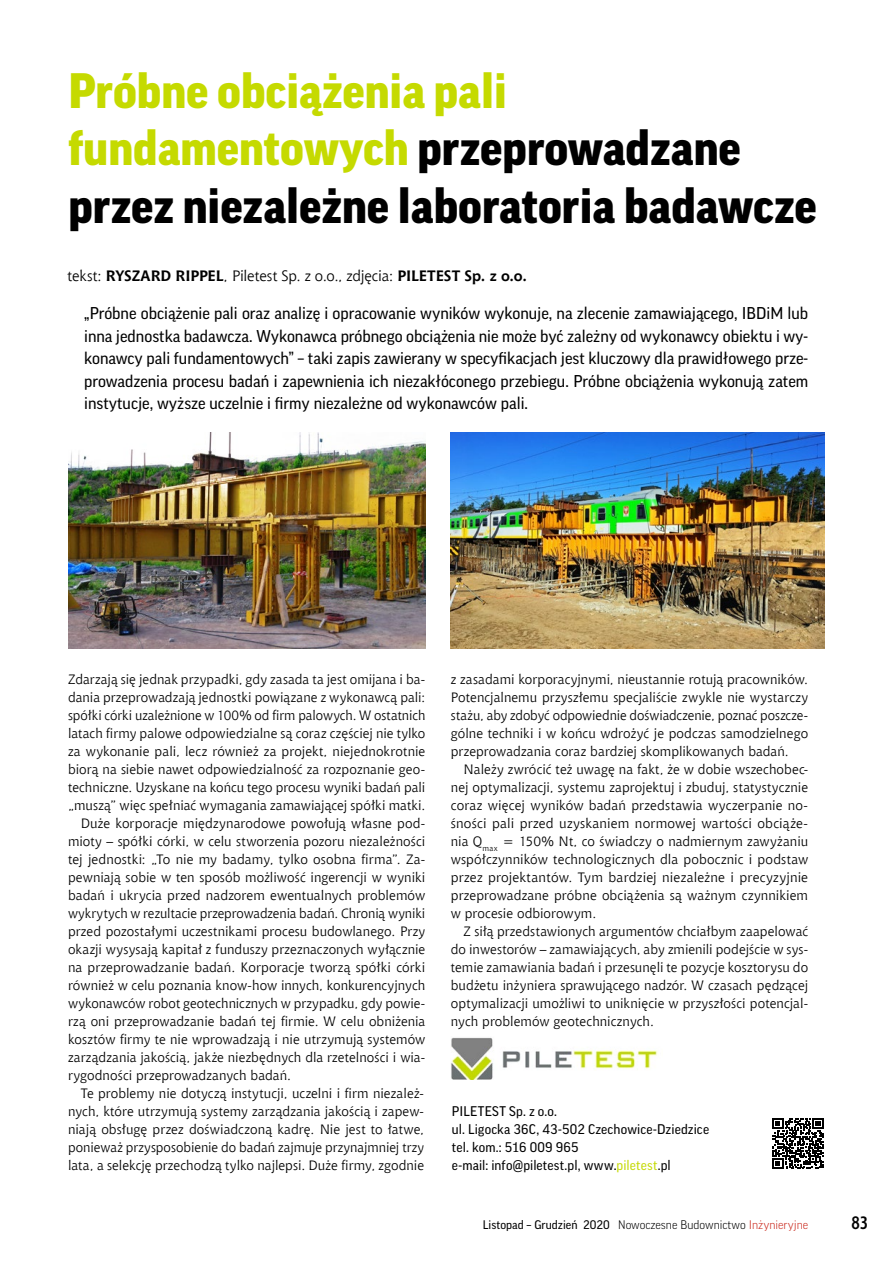
<style>
.page{position:relative;width:893px;height:1263px;background:#fff}
.page>*{position:absolute;margin:0;border:0;box-sizing:border-box;transform-origin:0 0}
.t1{font:900 48px/57.6px "Good Pro";color:#000}
.t2{font:700 18px "Aerton Cnd EFN";color:#000}
.t3{font:16.5px/22.5px "Good Pro";color:#000;text-align:justify}
.t4{font:15px "Chianti EU";letter-spacing:-.01em;color:#000}
.t5{font:13.5px/18px "Chianti EU";letter-spacing:.005em;color:#000;text-align:justify}
.t6{font:13.5px/18px "Good Pro";letter-spacing:.01em;color:#000}
.t7{font:12px "Good Pro";color:#000}
.s1{color:#c5da00}
.s2{font-weight:700}
.s3{color:#c5da08}
.s4{font-weight:300}
.s5{font-weight:300;color:#ca291d}
</style>
<div class="page">
<svg style="left:772px;top:1118px;width:51px;height:51px"></svg>
<img style="left:68px;top:432px;width:357px;height:216px">
<img style="left:450px;top:432px;width:374px;height:216px">
<img style="left:451px;top:1037px;width:207px;height:43px">
<h1 class="t1" style="left:68px;top:62px;width:750px"><span class="s1">Próbne obciążenia pali fundamentowych</span> przeprowadzane przez niezależne laboratoria badawcze</h1>
<p class="t4" style="left:67px;top:266px;width:461px">tekst: <span class="s2">RYSZARD RIPPEL</span>, Piletest Sp. z o.o., zdjęcia: <span class="s2">PILETEST Sp. z o.o.</span></p>
<p class="t3" style="left:84px;top:302px;width:726px">„Próbne obciążenie pali oraz analizę i opracowanie wyników wykonuje, na zlecenie zamawiającego, IBDiM lub inna jednostka badawcza. Wykonawca próbnego obciążenia nie może być zależny od wykonawcy obiektu i wy&shy;konawcy pali fundamentowych” – taki zapis zawierany w specyfikacjach jest kluczowy dla prawidłowego prze&shy;prowadzenia procesu badań i zapewnienia ich niezakłóconego przebiegu. Próbne obciążenia wykonują zatem instytucje, wyższe uczelnie i firmy niezależne od wykonawców pali.</p>
<p class="t5" style="left:68px;top:670px;width:359px">Zdarzają się jednak przypadki, gdy zasada ta jest omijana i ba-</p>
<p class="t5" style="left:68px;top:688px;width:359px">dania przeprowadzają jednostki powiązane z wykonawcą pali:</p>
<p class="t5" style="left:68px;top:706px;width:359px">spółki córki uzależnione w 100% od firm palowych. W ostatnich</p>
<p class="t5" style="left:68px;top:724px;width:359px">latach firmy palowe odpowiedzialne są coraz częściej nie tylko</p>
<p class="t5" style="left:68px;top:742px;width:359px">za wykonanie pali, lecz również za projekt, niejednokrotnie</p>
<p class="t5" style="left:68px;top:760px;width:359px">biorą na siebie nawet odpowiedzialność za rozpoznanie geo-</p>
<p class="t5" style="left:68px;top:778px;width:359px">techniczne. Uzyskane na końcu tego procesu wyniki badań pali</p>
<p class="t5" style="left:68px;top:796px;width:359px">„muszą” więc spełniać wymagania zamawiającej spółki matki.</p>
<p class="t5" style="left:81px;top:814px;width:346px">Duże korporacje międzynarodowe powołują własne pod-</p>
<p class="t5" style="left:68px;top:832px;width:359px">mioty – spółki córki, w celu stworzenia pozoru niezależności</p>
<p class="t5" style="left:68px;top:850px;width:359px">tej jednostki: „To nie my badamy, tylko osobna firma”. Za-</p>
<p class="t5" style="left:68px;top:868px;width:359px">pewniają sobie w ten sposób możliwość ingerencji w wyniki</p>
<p class="t5" style="left:68px;top:886px;width:359px">badań i ukrycia przed nadzorem ewentualnych problemów</p>
<p class="t5" style="left:68px;top:904px;width:359px">wykrytych w rezultacie przeprowadzenia badań. Chronią wyniki</p>
<p class="t5" style="left:68px;top:922px;width:359px">przed pozostałymi uczestnikami procesu budowlanego. Przy</p>
<p class="t5" style="left:68px;top:940px;width:359px">okazji wysysają kapitał z funduszy przeznaczonych wyłącznie</p>
<p class="t5" style="left:68px;top:958px;width:359px">na przeprowadzanie badań. Korporacje tworzą spółki córki</p>
<p class="t5" style="left:68px;top:976px;width:359px">również w celu poznania know-how innych, konkurencyjnych</p>
<p class="t5" style="left:68px;top:994px;width:359px">wykonawców robot geotechnicznych w przypadku, gdy powie-</p>
<p class="t5" style="left:68px;top:1012px;width:359px">rzą oni przeprowadzanie badań tej firmie. W celu obniżenia</p>
<p class="t5" style="left:68px;top:1030px;width:359px">kosztów firmy te nie wprowadzają i nie utrzymują systemów</p>
<p class="t5" style="left:68px;top:1048px;width:359px">zarządzania jakością, jakże niezbędnych dla rzetelności i wia-</p>
<p class="t5" style="left:68px;top:1066px;width:224px">rygodności przeprowadzanych badań.</p>
<p class="t5" style="left:81px;top:1084px;width:345px">Te problemy nie dotyczą instytucji, uczelni i firm niezależ-</p>
<p class="t5" style="left:68px;top:1102px;width:358px">nych, które utrzymują systemy zarządzania jakością i zapew-</p>
<p class="t5" style="left:68px;top:1120px;width:358px">niają obsługę przez doświadczoną kadrę. Nie jest to łatwe,</p>
<p class="t5" style="left:68px;top:1138px;width:358px">ponieważ przysposobienie do badań zajmuje przynajmniej trzy</p>
<p class="t5" style="left:68px;top:1156px;width:358px">lata, a selekcję przechodzą tylko najlepsi. Duże firmy, zgodnie</p>
<p class="t5" style="left:451px;top:670px;width:359px">z zasadami korporacyjnymi, nieustannie rotują pracowników.<br>Potencjalnemu przyszłemu specjaliście zwykle nie wystarczy stażu, aby zdobyć odpowiednie doświadczenie, poznać poszcze&shy;gólne techniki i w końcu wdrożyć je podczas samodzielnego przeprowadzania coraz bardziej skomplikowanych badań.</p>
<p class="t5" style="left:451px;top:760px;width:359px;text-indent:13px">Należy zwrócić też uwagę na fakt, że w dobie wszechobec&shy;nej optymalizacji, systemu zaprojektuj i zbuduj, statystycznie coraz więcej wyników badań przedstawia wyczerpanie no&shy;śności pali przed uzyskaniem normowej wartości obciąże&shy;nia Q<sub>max</sub> = 150% Nt, co świadczy o nadmiernym zawyżaniu współczynników technologicznych dla pobocznic i podstaw przez projektantów. Tym bardziej niezależne i precyzyjnie przeprowadzane próbne obciążenia są ważnym czynnikiem w procesie odbiorowym.</p>
<p class="t5" style="left:451px;top:922px;width:359px;text-indent:13px">Z siłą przedstawionych argumentów chciałbym zaapelować do inwestorów – zamawiających, aby zmienili podejście w sys&shy;temie zamawiania badań i przesunęli te pozycje kosztorysu do budżetu inżyniera sprawującego nadzór. W czasach pędzącej optymalizacji umożliwi to uniknięcie w przyszłości potencjal&shy;nych problemów geotechnicznych.</p>
<p class="t6" style="left:452px;top:1102px;width:259px">PILETEST Sp. z o.o.<br>ul. Ligocka 36C, 43-502 Czechowice-Dziedzice tel. kom.: 516 009 965<br>e-mail: info@piletest.pl, www.<span class="s3">piletest</span>.pl</p>
<p class="t7" style="left:483px;top:1218px;width:327px">Listopad – Grudzień 2020 <span class="s4">Nowoczesne Budownictwo</span> <span class="s5">Inżynieryjne</span></p>
<h2 class="t2" style="left:851px;top:1212px;width:18px">83</h2>
</div>
